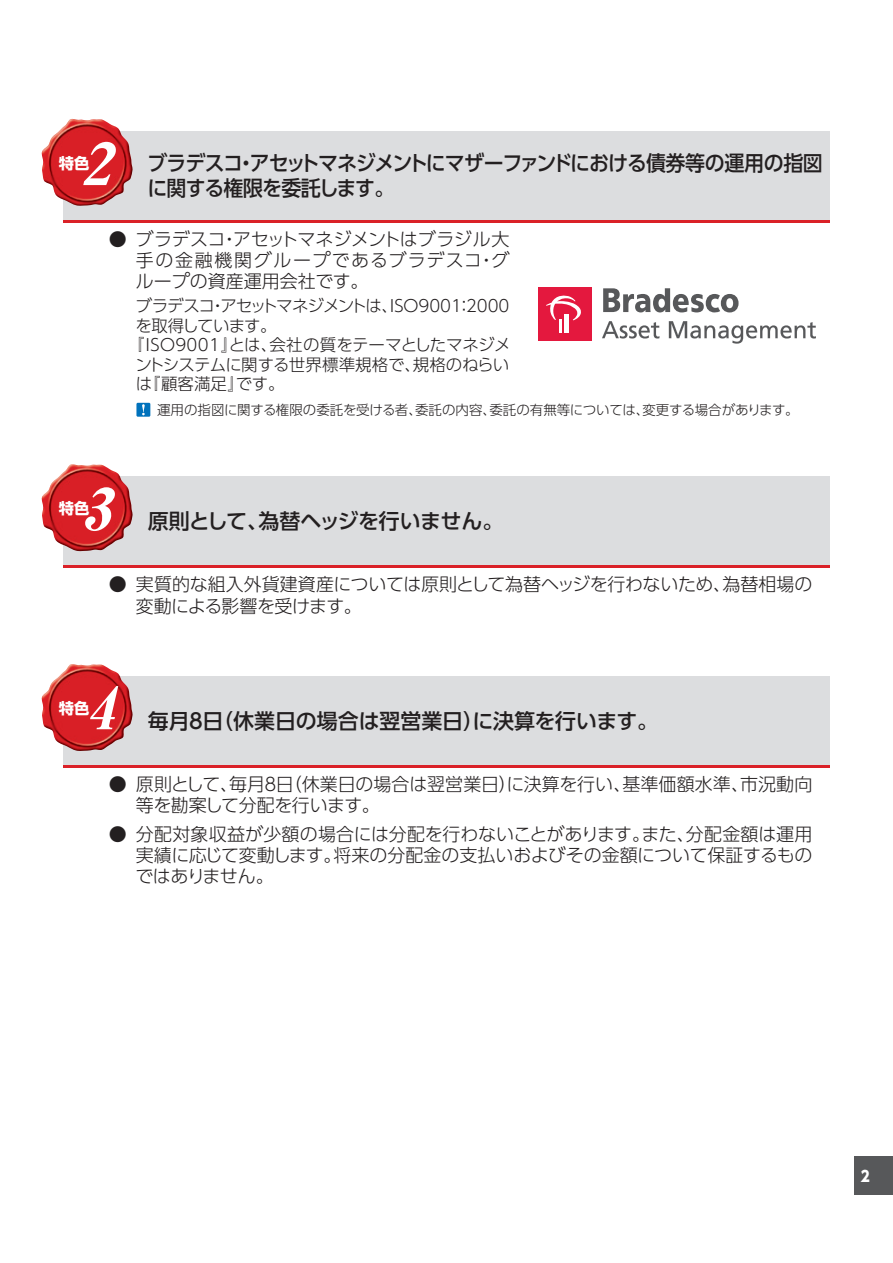
<style>
.page{position:relative;width:893px;height:1263px;background:#fff}
.page>*{position:absolute;margin:0;border:0;box-sizing:border-box;transform-origin:0 0}
.t1{font:italic 58.5px "Midashi Min Pr 5 MA31";color:#fff;scale:1.04 1}
.t2{font:500 21px/25.5px "UD Shin Go Pro";letter-spacing:-.055em;color:#231f20;scale:.95 1}
.t3{font:500 21px "UD Shin Go Pro";letter-spacing:-.01em;color:#231f20}
.t4{font:500 21px "UD Shin Go Pro";letter-spacing:-.035em;color:#231f20}
.t5{font:300 18px/21px "UD Shin Go Pro";letter-spacing:-.005em;color:#231f20;text-align:justify}
.t6{font:300 16.5px "UD Shin Go Pro";letter-spacing:-.025em;color:#231f20}
.t7{font:300 16.5px "UD Shin Go Pro";letter-spacing:-.005em;color:#231f20}
.t8{font:300 16.5px "UD Shin Go Pro";letter-spacing:-.045em;color:#231f20}
.t9{font:700 15.3px "UD Shin Go Pro";color:#fff}
.t10{font:800 15px "UD Shin Go Pro";color:#fff;scale:.9 1}
.t11{font:300 13.5px "UD Shin Go Pro";letter-spacing:-.005em;color:#231f20}
</style>
<div class="page">
<div style="left:855px;top:1157px;width:38px;height:38px;background:#57585a"></div>
<div style="left:63px;top:131px;width:766px;height:92px;background:#dcdddf"></div>
<hr style="left:63px;top:220px;width:766px;height:3px;background:#da2128">
<img style="left:41px;top:119px;width:92px;height:87px">
<svg style="left:603px;top:288px;width:135px;height:24px"></svg>
<div style="left:538px;top:287px;width:53px;height:53px;background:#e4183e"></div>
<svg style="left:546px;top:295px;width:35px;height:38px"></svg>
<svg style="left:602px;top:321px;width:57px;height:17px"></svg>
<svg style="left:669px;top:321px;width:147px;height:23px"></svg>
<div style="left:136px;top:403px;width:14px;height:14px;background:#0072bc"></div>
<svg style="left:142px;top:404px;width:3px;height:11px"></svg>
<div style="left:63px;top:477px;width:766px;height:91px;background:#dcdddf"></div>
<hr style="left:63px;top:565px;width:766px;height:3px;background:#da2128">
<img style="left:41px;top:464px;width:92px;height:88px">
<div style="left:63px;top:676px;width:766px;height:92px;background:#dcdddf"></div>
<hr style="left:63px;top:765px;width:766px;height:3px;background:#da2128">
<img style="left:41px;top:664px;width:92px;height:87px">
<h1 class="t1" style="left:80px;top:118px;width:49px">2</h1>
<p class="t2" style="left:147px;top:149px;width:713px">ブラデスコ・アセットマネジメントにマザーファンドにおける債券等の運用の指図に関する権限を委託します。</p>
<p class="t5" style="left:136px;top:228px;width:375px;text-indent:-27px">● ブラデスコ・アセットマネジメントはブラジル大手の金融機関グループであるブラデスコ・グループの資産運用会社です。</p>
<p class="t6" style="left:136px;top:293px;width:375px">ブラデスコ・アセットマネジメントは、ISO9001：2000</p>
<p class="t8" style="left:135px;top:312px;width:143px">を取得しています。</p>
<p class="t7" style="left:128px;top:332px;width:384px">『ISO9001』とは、会社の質をテーマとしたマネジメ</p>
<p class="t6" style="left:135px;top:351px;width:376px">ントシステムに関する世界標準規格で、規格のねらい</p>
<p class="t6" style="left:136px;top:371px;width:150px">は『顧客満足』です。</p>
<p class="t11" style="left:157px;top:399px;width:643px">運用の指図に関する権限の委託を受ける者、委託の内容、委託の有無等については、変更する場合があります。</p>
<p class="t9" style="left:59px;top:150px;width:32px">特色</p>
<h1 class="t1" style="left:80px;top:463px;width:49px">3</h1>
<p class="t9" style="left:59px;top:496px;width:32px">特色</p>
<p class="t4" style="left:148px;top:504px;width:357px">原則として、為替ヘッジを行いません。</p>
<p class="t5" style="left:136px;top:573px;width:678px;text-indent:-27px">● 実質的な組入外貨建資産については原則として為替ヘッジを行わないため、為替相場の変動による影響を受けます。</p>
<h1 class="t1" style="left:85px;top:662px;width:49px">4</h1>
<p class="t9" style="left:59px;top:696px;width:32px">特色</p>
<p class="t3" style="left:148px;top:704px;width:512px">毎月８日（休業日の場合は翌営業日）に決算を行います。</p>
<p class="t5" style="left:136px;top:773px;width:678px;text-indent:-27px">● 原則として、毎月８日（休業日の場合は翌営業日）に決算を行い、基準価額水準、市況動向等を勘案して分配を行います。</p>
<p class="t5" style="left:136px;top:823px;width:678px;text-indent:-27px">● 分配対象収益が少額の場合には分配を行わないことがあります。また、分配金額は運用実績に応じて変動します。将来の分配金の支払いおよびその金額について保証するものではありません。</p>
<p class="t10" style="left:861px;top:1163px;width:11px">2</p>
</div>
